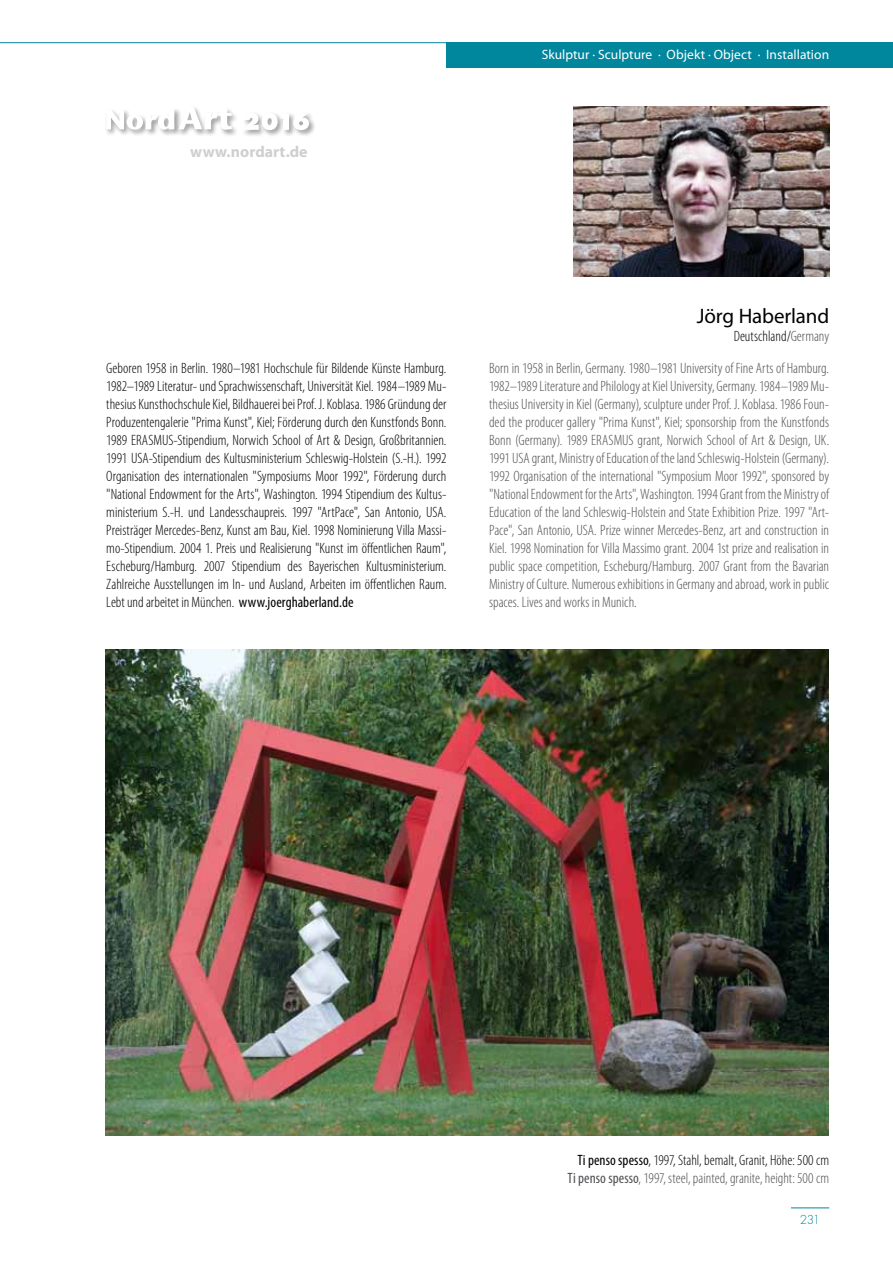
<style>
.page{position:relative;width:893px;height:1263px;background:#fff}
.page>*{position:absolute;margin:0;border:0;box-sizing:border-box;transform-origin:0 0}
.t1{font:21px "Myriad Pro";letter-spacing:-.005em;color:#000}
.t2{font:700 15.9px "Myriad Pro";letter-spacing:.005em;color:#d0cfcf}
.t3{font:300 condensed 15px/18px "Myriad Pro";color:#504f53;text-align:right}
.t4{font:300 condensed 15px/18px "Myriad Pro";color:#000;text-align:justify}
.t5{font:13.5px "Myriad Pro";color:#fff}
.t6{font:300 12px "Futura Std";color:#00879e}
.s1{font-weight:400}
.s2{color:#504f53}
.s3{font-weight:400;color:#000}
.s4{color:#000}
</style>
<div class="page">
<div style="left:446px;top:43px;width:447px;height:25px;background:#00879e"></div>
<hr style="left:0;top:42px;width:446px;height:1px;background:#00879e">
<hr style="left:791px;top:1207px;width:38px;height:1px;background:#00879e">
<div style="left:105px;top:107px;width:77px;height:30px;background:#000;opacity:.75"></div>
<div style="left:177px;top:105px;width:62px;height:32px;background:#000;opacity:.75"></div>
<svg style="left:106px;top:106px;width:126px;height:24px"></svg>
<div style="left:241px;top:111px;width:75px;height:27px;background:#000;opacity:.75"></div>
<svg style="left:242px;top:113px;width:67px;height:17px"></svg>
<img style="left:574px;top:106px;width:255px;height:170px">
<img style="left:105px;top:650px;width:723px;height:486px">
<p class="t2" style="left:190px;top:142px;width:119px">www.nordart.de</p>
<p class="t5" style="left:542px;top:46px;width:289px">Skulptur · Sculpture · Objekt · Object · Installation</p>
<p class="t4" style="left:106px;top:359px;width:342px">Geboren 1958 in Berlin. 1980–1981 Hochschule für Bildende Künste Hamburg.<br>1982–1989 Literatur- und Sprachwissenschaft, Universität Kiel. 1984–1989 Mu&shy;thesius Kunsthochschule Kiel, Bildhauerei bei Prof. J. Koblasa. 1986 Gründung der Produzentengalerie "Prima Kunst", Kiel; Förderung durch den Kunstfonds Bonn.<br>1989 ERASMUS-Stipendium, Norwich School of Art &amp; Design, Großbritannien.<br>1991 USA-Stipendium des Kultusministerium Schleswig-Holstein (S.-H.). 1992<br>Organisation des internationalen "Symposiums Moor 1992", Förderung durch "National Endowment for the Arts", Washington. 1994 Stipendium des Kultus&shy;ministerium S.-H. und Landesschaupreis. 1997 "ArtPace", San Antonio, USA.<br>Preisträger Mercedes-Benz, Kunst am Bau, Kiel. 1998 Nominierung Villa Massi&shy;mo-Stipendium. 2004 1. Preis und Realisierung "Kunst im öffentlichen Raum", Escheburg/Hamburg. 2007 Stipendium des Bayerischen Kultusministerium.<br>Zahlreiche Ausstellungen im In- und Ausland, Arbeiten im öffentlichen Raum.<br>Lebt und arbeitet in München. <span class="s1">www.joerghaberland.de</span></p>
<h1 class="t1" style="left:697px;top:303px;width:134px">Jörg Haberland</h1>
<p class="t4" style="left:734px;top:327px;width:97px">Deutschland/<span class="s2">Germany</span></p>
<p class="t3" style="left:489px;top:359px;width:342px;text-align:justify">Born in 1958 in Berlin, Germany. 1980–1981 University of Fine Arts of Hamburg.<br>1982–1989 Literature and Philology at Kiel University, Germany. 1984–1989 Mu&shy;thesius University in Kiel (Germany), sculpture under Prof. J. Koblasa. 1986 Foun&shy;ded the producer gallery "Prima Kunst", Kiel; sponsorship from the Kunstfonds Bonn (Germany). 1989 ERASMUS grant, Norwich School of Art &amp; Design, UK.<br>1991 USA grant, Ministry of Education of the land Schleswig-Holstein (Germany).<br>1992 Organisation of the international "Symposium Moor 1992", sponsored by "National Endowment for the Arts", Washington. 1994 Grant from the Ministry of Education of the land Schleswig-Holstein and State Exhibition Prize. 1997 "Art-Pace", San Antonio, USA. Prize winner Mercedes-Benz, art and construction in Kiel. 1998 Nomination for Villa Massimo grant. 2004 1st prize and realisation in public space competition, Escheburg/Hamburg. 2007 Grant from the Bavarian Ministry of Culture. Numerous exhibitions in Germany and abroad, work in public spaces. Lives and works in Munich.</p>
<p class="t3" style="left:568px;top:1151px;width:263px"><span class="s3">Ti penso spesso</span><span class="s4">, 1997, Stahl, bemalt, Granit, Höhe: 500 cm<br></span><span class="s1">Ti penso spesso</span>, 1997, steel, painted, granite, height: 500 cm</p>
<p class="t6" style="left:800px;top:1212px;width:22px">231</p>
</div>
